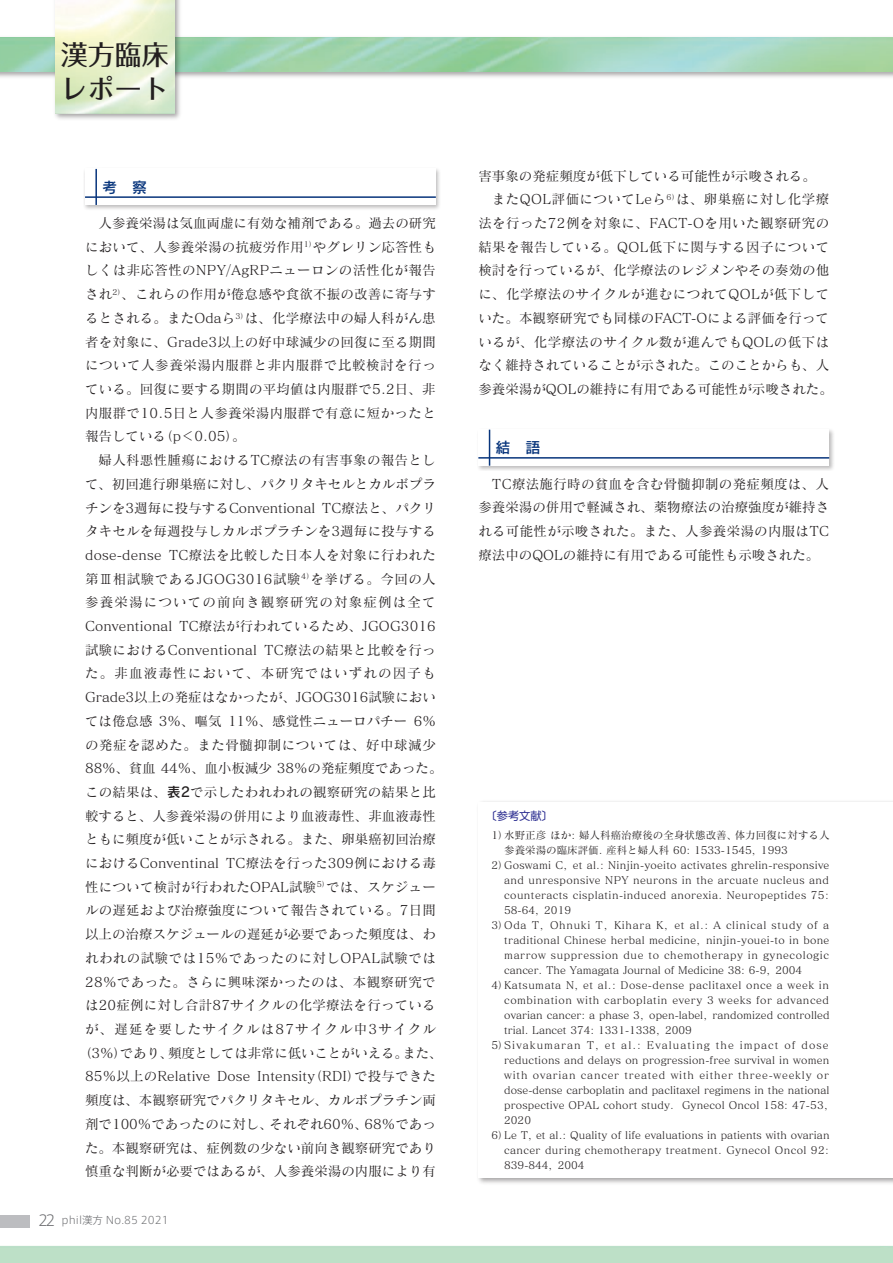
<style>
.page{position:relative;width:893px;height:1263px;background:#fff}
.page>*{position:absolute;margin:0;border:0;box-sizing:border-box;transform-origin:0 0}
.t1{font:500 27px/34.5px "Folk Pro";color:#231f20}
.t2{font:15px "Rodin Pro DB";color:#08357c}
.t3{font:13.5px/23.7px "Matisse Pro M";letter-spacing:.015em;color:#231f20;text-align:justify}
.t4{font:13.5px "Matisse Pro M";letter-spacing:.035em;color:#231f20}
.t5{font:13.5px "Matisse Pro M";letter-spacing:.085em;color:#231f20}
.t6{font:13.5px "Matisse Pro M";letter-spacing:-.015em;color:#231f20}
.t7{font:13.5px "Matisse Pro M";letter-spacing:.04em;color:#231f20}
.t8{font:11.25px "Shin Go Pro";color:#2e3092}
.t9{font:10.5px "Matisse Pro M";letter-spacing:.025em;color:#231f20}
.t10{font:10.5px "Matisse Pro M";letter-spacing:.005em;color:#231f20}
.t11{font:10.5px "Matisse Pro M";color:#231f20}
.t12{font:10.5px "Matisse Pro M";letter-spacing:.045em;color:#231f20}
.t13{font:10.5px "Matisse Pro M";letter-spacing:.05em;color:#231f20}
.t14{font:10.5px "Matisse Pro M";letter-spacing:.075em;color:#231f20}
.t15{font:10.5px "Matisse Pro M";letter-spacing:.055em;color:#231f20}
.t16{font:10.5px "Matisse Pro M";letter-spacing:.065em;color:#231f20}
.t17{font:10.5px "Matisse Pro M";letter-spacing:.1em;color:#231f20}
.t18{font:300 10.5px "Axis Std";color:#6c6d70}
.s1{font-family:"Ryumin Pr 6";font-weight:300}
.s2{font-family:"Rodin Pro DB"}
.s3{font-size:15px}
</style>
<div class="page">
<img style="left:51px;top:0;width:132px;height:119px">
<img style="left:56px;top:0;width:119px;height:114px">
<div style="left:0;top:1215px;width:30px;height:13px;background:#bcbdc0"></div>
<div style="left:83px;top:167px;width:358px;height:43px;background:#231f20;opacity:.3"></div>
<div style="left:85px;top:169px;width:351px;height:36px;background:#fff"></div>
<hr style="left:95px;top:169px;width:2px;height:36px;background:#08357c">
<hr style="left:85px;top:196px;width:351px;height:2px;background:#08357c">
<div style="left:476px;top:427px;width:359px;height:44px;background:#231f20;opacity:.3"></div>
<div style="left:478px;top:430px;width:351px;height:36px;background:#fff"></div>
<hr style="left:489px;top:430px;width:1px;height:36px;background:#08357c">
<hr style="left:478px;top:457px;width:351px;height:2px;background:#08357c">
<h1 class="t1" style="left:61px;top:33px;width:109px">漢方臨床レポート</h1>
<p class="t2" style="left:102px;top:177px;width:46px">考　察</p>
<p class="t3" style="left:85px;top:211px;width:352px;text-indent:14px">人参養栄湯は気血両虚に有効な補剤である。過去の研究において、人参養栄湯の抗疲労作用<sup>1）</sup>やグレリン応答性もしくは非応答性のNPY/AgRPニューロンの活性化が報告され<sup>2）</sup>、これらの作用が倦怠感や食欲不振の改善に寄与するとされる。またOdaら<sup>3）</sup>は、化学療法中の婦人科がん患者を対象に、Grade3以上の好中球減少の回復に至る期間について人参養栄湯内服群と非内服群で比較検討を行っている。回復に要する期間の平均値は内服群で5.2日、非内服群で10.5日と人参養栄湯内服群で有意に短かったと報告している（p＜0.05）。</p>
<p class="t3" style="left:99px;top:448px;width:339px">婦人科悪性腫瘍におけるTC療法の有害事象の報告とし</p>
<p class="t3" style="left:85px;top:472px;width:352px">て、初回進行卵巣癌に対し、パクリタキセルとカルボプラ</p>
<p class="t3" style="left:85px;top:495px;width:352px">チンを3週毎に投与するConventional TC療法と、パクリ</p>
<p class="t3" style="left:85px;top:519px;width:352px">タキセルを毎週投与しカルボプラチンを3週毎に投与する</p>
<p class="t3" style="left:85px;top:543px;width:352px">dose-dense TC療法を比較した日本人を対象に行われた</p>
<p class="t4" style="left:85px;top:570px;width:352px">第<span class="s1">Ⅲ</span>相試験であるJGOG3016試験<sup>4）</sup>を挙げる。今回の人</p>
<p class="t5" style="left:85px;top:594px;width:352px">参養栄湯についての前向き観察研究の対象症例は全て</p>
<p class="t3" style="left:85px;top:614px;width:352px">Conventional TC療法が行われているため、JGOG3016</p>
<p class="t3" style="left:85px;top:637px;width:352px">試験におけるConventional TC療法の結果と比較を行っ</p>
<p class="t5" style="left:85px;top:665px;width:352px">た。非血液毒性において、本研究ではいずれの因子も</p>
<p class="t3" style="left:85px;top:685px;width:352px">Grade3以上の発症はなかったが、JGOG3016試験におい</p>
<p class="t3" style="left:85px;top:709px;width:352px">ては倦怠感 3%、嘔気 11%、感覚性ニューロパチー 6%</p>
<p class="t7" style="left:85px;top:736px;width:352px">の発症を認めた。また骨髄抑制については、好中球減少</p>
<p class="t3" style="left:85px;top:756px;width:359px">88%、貧血 44%、血小板減少 38%の発症頻度であった。</p>
<p class="t3" style="left:85px;top:780px;width:352px">この結果は、<span class="s2">表2</span>で示したわれわれの観察研究の結果と比</p>
<p class="t3" style="left:85px;top:803px;width:352px">較すると、人参養栄湯の併用により血液毒性、非血液毒性</p>
<p class="t3" style="left:85px;top:827px;width:352px">ともに頻度が低いことが示される。また、卵巣癌初回治療</p>
<p class="t3" style="left:85px;top:851px;width:352px">におけるConventinal TC療法を行った309例における毒</p>
<p class="t3" style="left:85px;top:874px;width:352px">性について検討が行われたOPAL試験<sup>5）</sup>では、スケジュー</p>
<p class="t3" style="left:85px;top:898px;width:352px">ルの遅延および治療強度について報告されている。7日間</p>
<p class="t3" style="left:85px;top:922px;width:352px">以上の治療スケジュールの遅延が必要であった頻度は、わ</p>
<p class="t4" style="left:85px;top:949px;width:352px">れわれの試験では15%であったのに対しOPAL試験では</p>
<p class="t3" style="left:85px;top:969px;width:352px">28%であった。さらに興味深かったのは、本観察研究で</p>
<p class="t3" style="left:85px;top:993px;width:352px">は20症例に対し合計87サイクルの化学療法を行っている</p>
<p class="t5" style="left:85px;top:1020px;width:352px">が、遅延を要したサイクルは87サイクル中3サイクル</p>
<p class="t6" style="left:78px;top:1044px;width:366px">（3%）であり、頻度としては非常に低いことがいえる。また、</p>
<p class="t3" style="left:85px;top:1064px;width:352px">85%以上のRelative Dose Intensity（RDI）で投与できた</p>
<p class="t3" style="left:85px;top:1088px;width:352px">頻度は、本観察研究でパクリタキセル、カルボプラチン両</p>
<p class="t3" style="left:85px;top:1111px;width:352px">剤で100%であったのに対し、それぞれ60%、68%であっ</p>
<p class="t3" style="left:85px;top:1135px;width:352px">た。本観察研究は、症例数の少ない前向き観察研究であり</p>
<p class="t3" style="left:85px;top:1159px;width:352px">慎重な判断が必要ではあるが、人参養栄湯の内服により有</p>
<p class="t18" style="left:38px;top:1213px;width:132px"><span class="s3">22</span> phil漢方 No.85 2021</p>
<p class="t3" style="left:478px;top:163px;width:339px">害事象の発症頻度が低下している可能性が示唆される。</p>
<p class="t4" style="left:492px;top:191px;width:339px">またQOL評価についてLeら<sup>6）</sup>は、卵巣癌に対し化学療</p>
<p class="t3" style="left:478px;top:211px;width:352px">法を行った72例を対象に、FACT-Oを用いた観察研究の</p>
<p class="t3" style="left:478px;top:235px;width:352px">結果を報告している。QOL低下に関与する因子について</p>
<p class="t3" style="left:478px;top:258px;width:352px">検討を行っているが、化学療法のレジメンやその奏効の他</p>
<p class="t3" style="left:478px;top:282px;width:352px">に、化学療法のサイクルが進むにつれてQOLが低下して</p>
<p class="t3" style="left:478px;top:306px;width:352px">いた。本観察研究でも同様のFACT-Oによる評価を行って</p>
<p class="t3" style="left:478px;top:329px;width:352px">いるが、化学療法のサイクル数が進んでもQOLの低下は</p>
<p class="t3" style="left:478px;top:353px;width:352px">なく維持されていることが示された。このことからも、人</p>
<p class="t3" style="left:478px;top:377px;width:356px">参養栄湯がQOLの維持に有用である可能性が示唆された。</p>
<p class="t2" style="left:495px;top:438px;width:46px">結　語</p>
<p class="t3" style="left:478px;top:471px;width:352px;text-indent:14px">TC療法施行時の貧血を含む骨髄抑制の発症頻度は、人参養栄湯の併用で軽減され、薬物療法の治療強度が維持される可能性が示唆された。また、人参養栄湯の内服はTC療法中のQOLの維持に有用である可能性も示唆された。</p>
<p class="t8" style="left:485px;top:807px;width:69px">〔参考文献〕</p>
<p class="t10" style="left:491px;top:828px;width:340px">1）水野正彦 ほか: 婦人科癌治療後の全身状態改善、体力回復に対する人</p>
<p class="t11" style="left:504px;top:843px;width:285px">参養栄湯の臨床評価. 産科と婦人科 60: 1533-1545，1993</p>
<p class="t9" style="left:491px;top:858px;width:339px">2）Goswami C，et al.: Ninjin-yoeito activates ghrelin-responsive</p>
<p class="t9" style="left:504px;top:874px;width:326px">and unresponsive NPY neurons in the arcuate nucleus and</p>
<p class="t9" style="left:504px;top:889px;width:326px">counteracts cisplatin-induced anorexia. Neuropeptides 75:</p>
<p class="t9" style="left:504px;top:904px;width:68px">58-64，2019</p>
<p class="t16" style="left:491px;top:919px;width:339px">3）Oda T，Ohnuki T，Kihara K，et al.: A clinical study of a</p>
<p class="t9" style="left:504px;top:934px;width:327px">traditional Chinese herbal medicine，ninjin-youei-to in bone</p>
<p class="t15" style="left:504px;top:949px;width:326px">marrow suppression due to chemotherapy in gynecologic</p>
<p class="t11" style="left:504px;top:964px;width:300px">cancer. The Yamagata Journal of Medicine 38: 6-9，2004</p>
<p class="t12" style="left:491px;top:979px;width:339px">4）Katsumata N, et al.: Dose-dense paclitaxel once a week in</p>
<p class="t13" style="left:504px;top:994px;width:326px">combination with carboplatin every 3 weeks for advanced</p>
<p class="t10" style="left:504px;top:1009px;width:327px">ovarian cancer: a phase 3，open-label，randomized controlled</p>
<p class="t11" style="left:504px;top:1024px;width:189px">trial. Lancet 374: 1331-1338，2009</p>
<p class="t17" style="left:491px;top:1039px;width:339px">5）Sivakumaran T, et al.: Evaluating the impact of dose</p>
<p class="t9" style="left:504px;top:1054px;width:327px">reductions and delays on progression-free survival in women</p>
<p class="t14" style="left:504px;top:1069px;width:326px">with ovarian cancer treated with either three-weekly or</p>
<p class="t10" style="left:504px;top:1084px;width:327px">dose-dense carboplatin and paclitaxel regimens in the national</p>
<p class="t9" style="left:504px;top:1099px;width:332px">prospective OPAL cohort study. Gynecol Oncol 158: 47-53，</p>
<p class="t9" style="left:504px;top:1114px;width:28px">2020</p>
<p class="t9" style="left:491px;top:1129px;width:340px">6）Le T, et al.: Quality of life evaluations in patients with ovarian</p>
<p class="t9" style="left:504px;top:1144px;width:326px">cancer during chemotherapy treatment. Gynecol Oncol 92:</p>
<p class="t11" style="left:504px;top:1159px;width:82px">839-844，2004</p>
</div>
